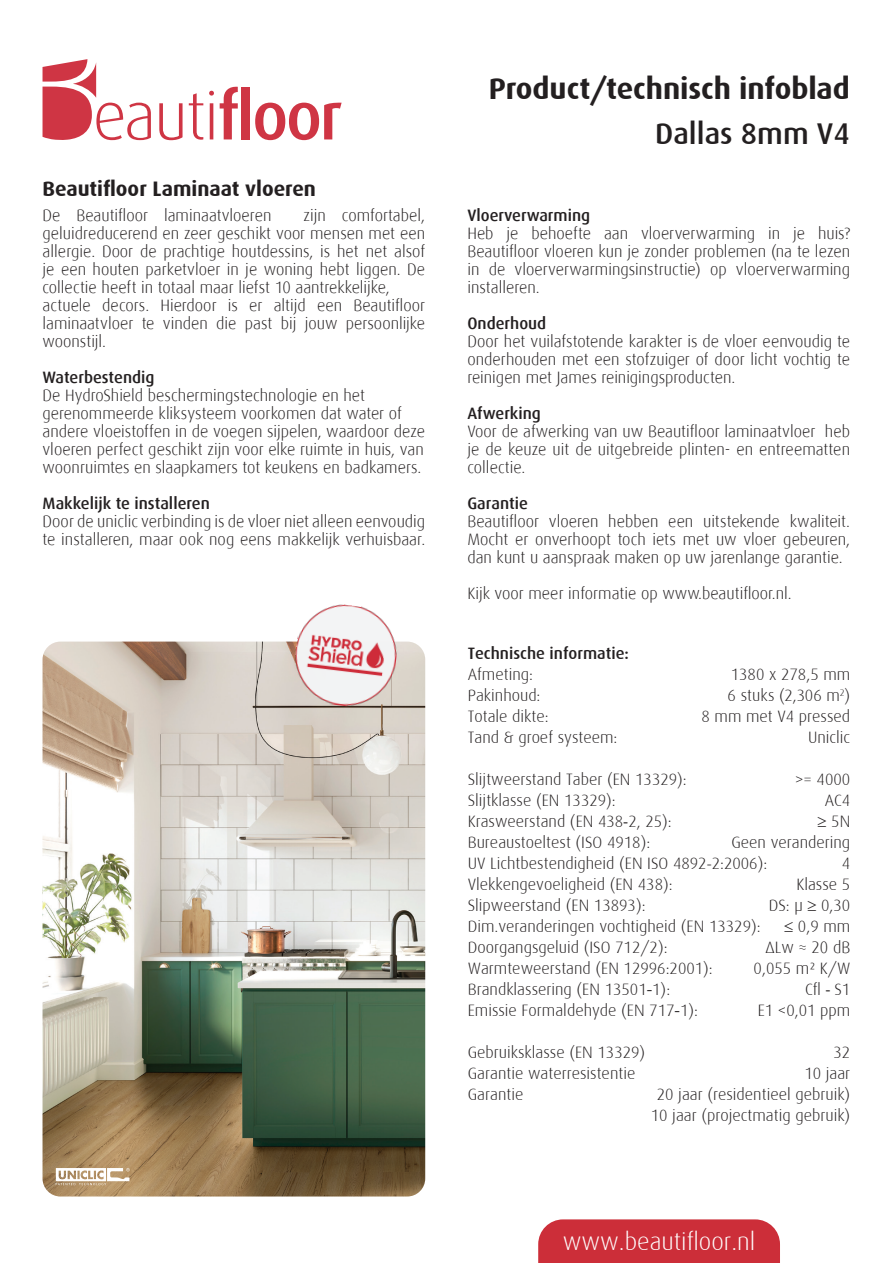
<style>
.page{position:relative;width:893px;height:1263px;background:#fff}
.page>*{position:absolute;margin:0;border:0;box-sizing:border-box;transform-origin:0 0}
.t1{font:700 30px "Dax";letter-spacing:-.005em;color:#231f20}
.t2{font:500 30px "Dax";color:#231f20}
.t3{font:300 24.75px "Dax";color:#fff}
.t4{font:700 21px "Dax";color:#231f20}
.t5{font:300 16.5px/18px "Dax";color:#231f20;text-align:justify}
.t6{font:300 16.5px "Dax";color:#231f20}
.t7{font:500 16.5px "Dax";color:#231f20}
.t8{font:500 16.5px "Dax";color:#231f20}
.s1{font-family:"Calibri";font-weight:400}
.s2{font-family:"Calibri"}
.s3{font-family:"Century Gothic";font-weight:400}
</style>
<div class="page">
<img style="left:43px;top:641px;width:382px;height:555px">
<div style="left:538px;top:1219px;width:242px;height:44px;background:#cc2e39"></div>
<svg style="left:43px;top:59px;width:108px;height:81px"></svg>
<svg style="left:159px;top:103px;width:24px;height:37px"></svg>
<svg style="left:189px;top:93px;width:14px;height:47px"></svg>
<svg style="left:209px;top:91px;width:5px;height:48px"></svg>
<svg style="left:220px;top:86px;width:18px;height:53px"></svg>
<div style="left:242px;top:87px;width:8px;height:52px;background:#cf3544"></div>
<svg style="left:255px;top:102px;width:87px;height:38px"></svg>
<svg style="left:56px;top:1168px;width:74px;height:17px"></svg>
<img style="left:290px;top:604px;width:112px;height:107px">
<p class="t4" style="left:43px;top:176px;width:275px">Beautifloor Laminaat vloeren</p>
<p class="t5" style="left:43px;top:206px;width:384px;text-indent:261px">zijn comfortabel, geluidreducerend en zeer geschikt voor mensen met een allergie. Door de prachtige houtdessins, is het net alsof je een houten parketvloer in je woning hebt liggen. De collectie heeft in totaal maar liefst 10 aantrekkelijke,</p>
<p class="t5" style="left:43px;top:296px;width:384px">actuele decors. Hierdoor is er altijd een Beautifloor laminaatvloer te vinden die past bij jouw persoonlijke woonstijl.</p>
<p class="t7" style="left:43px;top:368px;width:114px">Waterbestendig</p>
<p class="t5" style="left:43px;top:386px;width:384px;text-align:left">De HydroShield beschermingstechnologie en het gerenommeerde kliksysteem voorkomen dat water of andere vloeistoffen in de voegen sijpelen, waardoor deze vloeren perfect geschikt zijn voor elke ruimte in huis, van woonruimtes en slaapkamers tot keukens en badkamers.</p>
<p class="t7" style="left:43px;top:494px;width:169px">Makkelijk te installeren</p>
<p class="t5" style="left:43px;top:512px;width:384px">Door de uniclic verbinding is de vloer niet alleen eenvoudig te installeren, maar ook nog eens makkelijk verhuisbaar.</p>
<p class="t5" style="left:43px;top:206px;width:231px">De Beautifloor laminaatvloeren</p>
<p class="t1" style="left:489px;top:71px;width:363px">Product/technisch infoblad</p>
<p class="t2" style="left:655px;top:116px;width:196px">Dallas 8mm V4</p>
<p class="t7" style="left:467px;top:206px;width:124px">Vloerverwarming</p>
<p class="t5" style="left:467px;top:224px;width:384px">Heb je behoefte aan vloerverwarming in je huis?<br>Beautifloor vloeren kun je zonder problemen (na te lezen in de vloerverwarmingsinstructie) op vloerverwarming installeren.</p>
<p class="t7" style="left:467px;top:314px;width:80px">Onderhoud</p>
<p class="t5" style="left:467px;top:332px;width:384px">Door het vuilafstotende karakter is de vloer eenvoudig te onderhouden met een stofzuiger of door licht vochtig te reinigen met James reinigingsproducten.</p>
<p class="t7" style="left:467px;top:404px;width:75px">Afwerking</p>
<p class="t5" style="left:467px;top:422px;width:384px">Voor de afwerking van uw Beautifloor laminaatvloer heb je de keuze uit de uitgebreide plinten- en entreematten collectie.</p>
<p class="t7" style="left:467px;top:494px;width:62px">Garantie</p>
<p class="t5" style="left:467px;top:512px;width:384px">Beautifloor vloeren hebben een uitstekende kwaliteit.<br>Mocht er onverhoopt toch iets met uw vloer gebeuren, dan kunt u aanspraak maken op uw jarenlange garantie.</p>
<p class="t5" style="left:467px;top:584px;width:326px">Kijk voor meer informatie op www.beautifloor.nl.</p>
<p class="t8" style="left:468px;top:644px;width:163px">Technische informatie:</p>
<p class="t6" style="left:468px;top:666px;width:67px">Afmeting:</p>
<p class="t6" style="left:731px;top:666px;width:121px">1380 x 278,5 mm</p>
<p class="t6" style="left:468px;top:687px;width:74px">Pakinhoud:</p>
<p class="t6" style="left:728px;top:687px;width:124px">6 stuks (2,306 m<sup>2</sup>)</p>
<p class="t6" style="left:468px;top:708px;width:82px">Totale dikte:</p>
<p class="t6" style="left:701px;top:708px;width:150px">8 mm met V4 pressed</p>
<p class="t6" style="left:468px;top:729px;width:151px">Tand &amp; groef systeem:</p>
<p class="t6" style="left:808px;top:729px;width:44px">Uniclic</p>
<p class="t6" style="left:468px;top:771px;width:221px">Slijtweerstand Taber (EN 13329):</p>
<p class="t6" style="left:795px;top:771px;width:57px">&gt;= 4000</p>
<p class="t6" style="left:468px;top:792px;width:150px">Slijtklasse (EN 13329):</p>
<p class="t6" style="left:825px;top:792px;width:27px">AC4</p>
<p class="t6" style="left:468px;top:813px;width:205px">Krasweerstand (EN 438<span class="s1">-</span>2, 25):</p>
<p class="t6" style="left:818px;top:813px;width:34px">≥ 5N</p>
<p class="t6" style="left:468px;top:834px;width:184px">Bureaustoeltest (ISO 4918):</p>
<p class="t6" style="left:731px;top:834px;width:120px">Geen verandering</p>
<p class="t6" style="left:468px;top:855px;width:301px">UV Lichtbestendigheid (EN ISO 4892<span class="s2">-</span>2:2006):</p>
<p class="t6" style="left:842px;top:855px;width:10px">4</p>
<p class="t6" style="left:468px;top:876px;width:206px">Vlekkengevoeligheid (EN 438):</p>
<p class="t6" style="left:796px;top:876px;width:55px">Klasse 5</p>
<p class="t6" style="left:468px;top:897px;width:179px">Slipweerstand (EN 13893):</p>
<p class="t6" style="left:769px;top:897px;width:83px">DS: μ ≥ 0,30</p>
<p class="t6" style="left:468px;top:918px;width:294px">Dim.veranderingen vochtigheid (EN 13329):</p>
<p class="t6" style="left:784px;top:918px;width:67px">≤ 0,9 mm</p>
<p class="t6" style="left:468px;top:939px;width:201px">Doorgangsgeluid (ISO 712/2):</p>
<p class="t5" style="left:766px;top:939px;width:86px">ΔLw ≈ 20 dB</p>
<p class="t6" style="left:468px;top:960px;width:247px">Warmteweerstand (EN 12996:2001):</p>
<p class="t6" style="left:754px;top:960px;width:98px">0,055 m² K/W</p>
<p class="t6" style="left:468px;top:981px;width:204px">Brandklassering (EN 13501<span class="s3">-</span>1):</p>
<p class="t6" style="left:805px;top:981px;width:47px">Cfl <span class="s1">-</span> S1</p>
<p class="t6" style="left:468px;top:1002px;width:232px">Emissie Formaldehyde (EN 717<span class="s3">-</span>1):</p>
<p class="t6" style="left:758px;top:1002px;width:94px">E1 &lt;0,01 ppm</p>
<p class="t6" style="left:468px;top:1044px;width:179px">Gebruiksklasse (EN 13329)</p>
<p class="t6" style="left:833px;top:1044px;width:18px">32</p>
<p class="t6" style="left:468px;top:1065px;width:169px">Garantie waterresistentie</p>
<p class="t6" style="left:804px;top:1065px;width:47px">10 jaar</p>
<p class="t6" style="left:468px;top:1086px;width:57px">Garantie</p>
<p class="t6" style="left:657px;top:1086px;width:195px">20 jaar (residentieel gebruik)</p>
<p class="t6" style="left:651px;top:1107px;width:201px">10 jaar (projectmatig gebruik)</p>
<p class="t3" style="left:563px;top:1228px;width:194px">www.beautifloor.nl</p>
</div>
